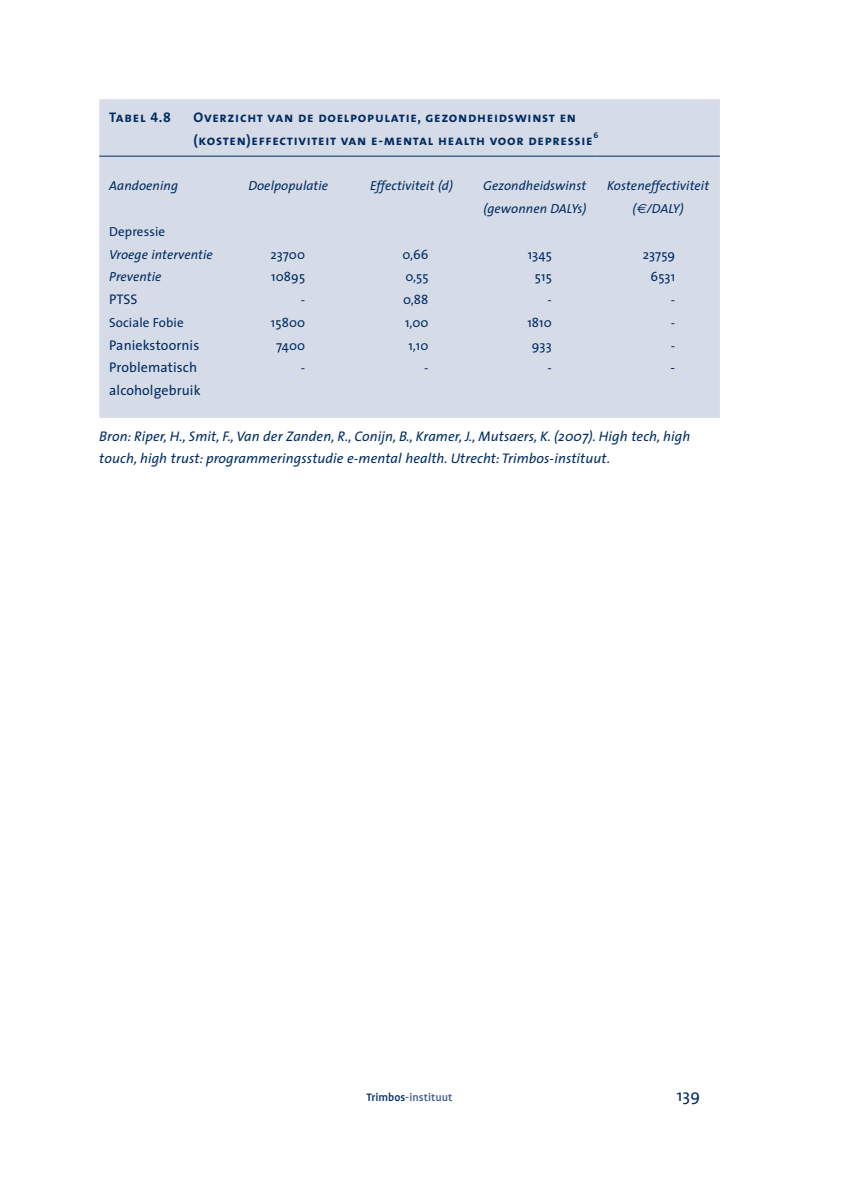
<style>
.page{position:relative;width:844px;height:1191px;background:#fff}
.page>*{position:absolute;margin:0;border:0;box-sizing:border-box;transform-origin:0 0}
.t1{font:16.62px "The Sans";color:#002c62}
.t2{font:italic 14px/22.8px "The Sans";letter-spacing:.005em;color:#002c62}
.t3{font:14px/22.8px "The Sans Bold Caps";letter-spacing:.05em;color:#002c62}
.t4{font:14px/22.8px "The Sans";letter-spacing:.005em;color:#002c62}
.t5{font:italic 13.12px/22.8px "The Sans";letter-spacing:.005em;color:#002c62}
.t6{font:13.12px/22.8px "The Sans";letter-spacing:.005em;color:#002c62}
.t7{font:500 12.25px "Profile";color:#445d8c}
.t8{font:8.4px "The Sans Bold Caps";color:#002c62}
.s1{font-family:"Euro Sans Std"}
.s2{color:#002c62}
</style>
<div class="page">
<div style="left:99px;top:99px;width:620px;height:319px;background:#d6dbe8"></div>
<hr style="left:99px;top:156px;width:127px;height:1px;background:#002c62">
<hr style="left:226px;top:156px;width:124px;height:1px;background:#002c62">
<hr style="left:350px;top:156px;width:123px;height:1px;background:#002c62">
<hr style="left:473px;top:156px;width:123px;height:1px;background:#002c62">
<hr style="left:596px;top:156px;width:123px;height:1px;background:#002c62">
<p class="t3" style="left:109px;top:106px;width:63px">Tabel 4.8</p>
<p class="t3" style="left:193px;top:106px;width:400px">Overzicht van de doelpopulatie, gezondheidswinst en (kosten)effectiviteit van e-mental health voor depressie</p>
<p class="t8" style="left:593px;top:129px;width:6px">6</p>
<p class="t5" style="left:109px;top:174px;width:70px">Aandoening</p>
<p class="t5" style="left:248px;top:174px;width:81px">Doelpopulatie</p>
<p class="t5" style="left:370px;top:174px;width:84px">Effectiviteit (d)</p>
<p class="t5" style="left:483px;top:174px;width:104px">Gezondheidswinst (gewonnen DALYs)</p>
<p class="t5" style="left:607px;top:174px;width:104px;text-align:center">Kosteneffectiviteit (<span class="s1">€</span>/DALY)</p>
<p class="t6" style="left:109px;top:220px;width:58px">Depressie</p>
<p class="t5" style="left:109px;top:242px;width:105px">Vroege interventie<br>Preventie</p>
<p class="t6" style="left:270px;top:242px;width:36px">23700<br>10895</p>
<p class="t6" style="left:402px;top:242px;width:28px">0,66<br>0,55</p>
<p class="t6" style="left:527px;top:242px;width:26px;text-align:center">1345<br>515</p>
<p class="t6" style="left:642px;top:242px;width:34px;text-align:right">23759<br>6531</p>
<p class="t4" style="left:109px;top:287px;width:30px">PTSS</p>
<p class="t6" style="left:301px;top:288px;width:6px">-</p>
<p class="t6" style="left:403px;top:288px;width:27px">0,88</p>
<p class="t6" style="left:547px;top:288px;width:6px">-</p>
<p class="t6" style="left:670px;top:288px;width:6px">-</p>
<p class="t6" style="left:109px;top:311px;width:76px">Sociale Fobie</p>
<p class="t6" style="left:271px;top:311px;width:36px">15800</p>
<p class="t6" style="left:405px;top:311px;width:25px">1,00</p>
<p class="t6" style="left:527px;top:311px;width:26px">1810</p>
<p class="t6" style="left:670px;top:311px;width:6px">-</p>
<p class="t4" style="left:109px;top:333px;width:92px">Paniekstoornis</p>
<p class="t6" style="left:276px;top:333px;width:31px">7400</p>
<p class="t6" style="left:408px;top:333px;width:22px">1,10</p>
<p class="t6" style="left:531px;top:333px;width:21px">933</p>
<p class="t6" style="left:670px;top:333px;width:6px">-</p>
<p class="t4" style="left:109px;top:356px;width:93px">Problematisch alcoholgebruik</p>
<p class="t6" style="left:301px;top:356px;width:6px">-</p>
<p class="t6" style="left:424px;top:356px;width:6px">-</p>
<p class="t6" style="left:547px;top:356px;width:6px">-</p>
<p class="t4" style="left:670px;top:356px;width:6px">-</p>
<p class="t2" style="left:99px;top:424px;width:592px">Bron: Riper, H., Smit, F., Van der Zanden, R., Conijn, B., Kramer, J., Mutsaers, K. (2007). High tech, high touch, high trust: programmeringsstudie e-mental health. Utrecht: Trimbos-instituut.</p>
<p class="t7" style="left:366px;top:1090px;width:87px"><span class="s2">Trimbos</span>-instituut</p>
<p class="t1" style="left:676px;top:1081px;width:25px">139</p>
</div>
